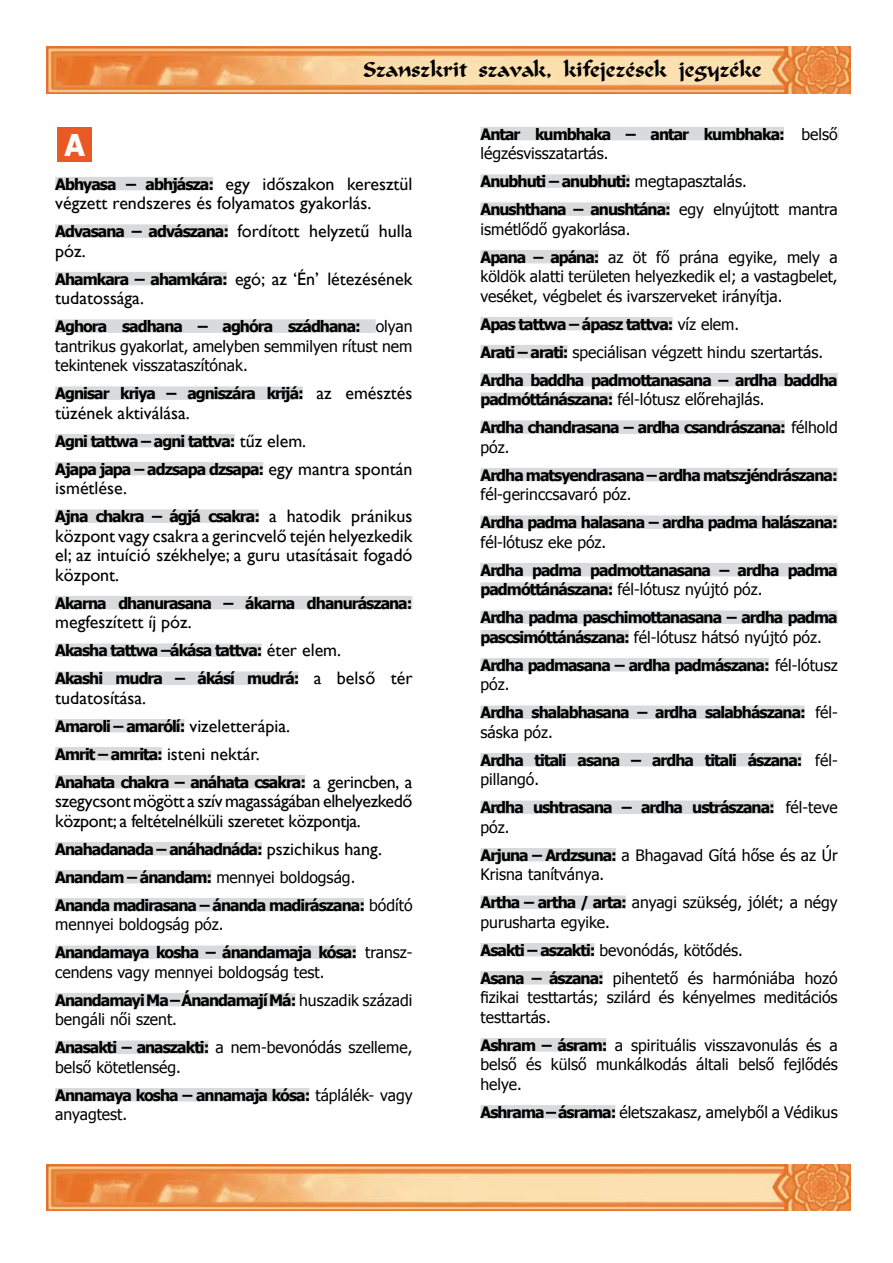
<style>
.page{position:relative;width:893px;height:1263px;background:#fff}
.page>*{position:absolute;margin:0;border:0;box-sizing:border-box;transform-origin:0 0}
.t1{font:700 30px "Tahoma";color:#fff}
.t2{font:21px "Merlin";letter-spacing:-.01em;color:#000}
.t3{font:18px/19.5px "Gill Sans";color:#000}
.t4{font:18px/19.5px "Gill Sans";letter-spacing:-.02em;color:#000}
.t5{font:700 15.75px/28px "Tahoma";letter-spacing:-.06em;color:#000}
.t6{font:15.75px/19.5px "Tahoma";color:#000}
.s1{font-family:"Tahoma";font-weight:700;font-size:15.75px}
.s2{font-weight:700}
.s3{font-family:"Gill Sans";font-weight:400;font-size:18px}
.s4{font-weight:400}
</style>
<div class="page">
<img style="left:47px;top:47px;width:803px;height:46px">
<div style="left:55px;top:177px;width:158px;height:13px;background:#d9dadb"></div>
<div style="left:55px;top:224px;width:173px;height:14px;background:#d9dadb"></div>
<div style="left:55px;top:272px;width:172px;height:13px;background:#d9dadb"></div>
<div style="left:55px;top:319px;width:321px;height:14px;background:#d9dadb"></div>
<div style="left:55px;top:386px;width:248px;height:14px;background:#d9dadb"></div>
<div style="left:55px;top:434px;width:180px;height:13px;background:#d9dadb"></div>
<div style="left:55px;top:462px;width:208px;height:13px;background:#d9dadb"></div>
<div style="left:55px;top:509px;width:204px;height:14px;background:#d9dadb"></div>
<div style="left:55px;top:596px;width:357px;height:13px;background:#d9dadb"></div>
<div style="left:55px;top:643px;width:207px;height:14px;background:#d9dadb"></div>
<div style="left:55px;top:671px;width:244px;height:14px;background:#d9dadb"></div>
<div style="left:55px;top:719px;width:129px;height:13px;background:#d9dadb"></div>
<div style="left:55px;top:747px;width:107px;height:13px;background:#d9dadb"></div>
<div style="left:55px;top:775px;width:250px;height:13px;background:#d9dadb"></div>
<div style="left:55px;top:842px;width:207px;height:13px;background:#d9dadb"></div>
<div style="left:55px;top:870px;width:156px;height:13px;background:#d9dadb"></div>
<div style="left:55px;top:898px;width:309px;height:13px;background:#d9dadb"></div>
<div style="left:55px;top:945px;width:301px;height:14px;background:#d9dadb"></div>
<div style="left:55px;top:993px;width:241px;height:13px;background:#d9dadb"></div>
<div style="left:55px;top:1040px;width:153px;height:14px;background:#d9dadb"></div>
<div style="left:55px;top:1088px;width:254px;height:13px;background:#d9dadb"></div>
<div style="left:58px;top:128px;width:34px;height:34px;background:#e85923"></div>
<div style="left:480px;top:127px;width:304px;height:13px;background:#d9dadb"></div>
<svg style="left:838px;top:127px;width:1px;height:13px"></svg>
<div style="left:480px;top:174px;width:150px;height:14px;background:#d9dadb"></div>
<div style="left:480px;top:202px;width:190px;height:14px;background:#d9dadb"></div>
<div style="left:480px;top:250px;width:119px;height:13px;background:#d9dadb"></div>
<div style="left:480px;top:317px;width:193px;height:13px;background:#d9dadb"></div>
<div style="left:480px;top:345px;width:88px;height:13px;background:#d9dadb"></div>
<div style="left:480px;top:373px;width:358px;height:13px;background:#d9dadb"></div>
<div style="left:480px;top:392px;width:132px;height:14px;background:#d9dadb"></div>
<div style="left:480px;top:420px;width:305px;height:14px;background:#d9dadb"></div>
<div style="left:480px;top:468px;width:358px;height:13px;background:#d9dadb"></div>
<div style="left:480px;top:515px;width:358px;height:14px;background:#d9dadb"></div>
<div style="left:480px;top:563px;width:358px;height:13px;background:#d9dadb"></div>
<div style="left:480px;top:582px;width:132px;height:14px;background:#d9dadb"></div>
<div style="left:480px;top:610px;width:358px;height:14px;background:#d9dadb"></div>
<div style="left:480px;top:630px;width:149px;height:13px;background:#d9dadb"></div>
<div style="left:480px;top:658px;width:289px;height:13px;background:#d9dadb"></div>
<div style="left:480px;top:705px;width:325px;height:14px;background:#d9dadb"></div>
<div style="left:480px;top:753px;width:322px;height:13px;background:#d9dadb"></div>
<div style="left:480px;top:800px;width:294px;height:14px;background:#d9dadb"></div>
<div style="left:480px;top:848px;width:136px;height:13px;background:#d9dadb"></div>
<div style="left:480px;top:895px;width:146px;height:14px;background:#d9dadb"></div>
<div style="left:480px;top:943px;width:115px;height:13px;background:#d9dadb"></div>
<div style="left:480px;top:971px;width:123px;height:13px;background:#d9dadb"></div>
<div style="left:480px;top:1038px;width:126px;height:13px;background:#d9dadb"></div>
<div style="left:480px;top:1105px;width:135px;height:13px;background:#d9dadb"></div>
<img style="left:47px;top:1164px;width:803px;height:47px">
<h2 class="t2" style="left:363px;top:57px;width:401px">Szanszkrit szavak, kifejezések jegyzéke</h2>
<h1 class="t1" style="left:64px;top:124px;width:22px">A</h1>
<p class="t3" style="left:55px;top:174px;width:359px"><span class="s1">Abhyasa – abhjásza:</span> egy időszakon keresztül végzett rendszeres és folyamatos gyakorlás.</p>
<p class="t3" style="left:55px;top:222px;width:359px"><span class="s1">Advasana – advászana:</span> fordított helyzetű hulla póz.</p>
<p class="t3" style="left:55px;top:269px;width:359px"><span class="s1">Ahamkara – ahamkára:</span> egó; az ‘Én’ létezésének tudatossága.</p>
<p class="t6" style="left:55px;top:316px;width:359px;text-align:justify"><span class="s2">Aghora sadhana – aghóra szádhana:</span> olyan tantrikus gyakorlat, amelyben semmilyen rítust nem tekintenek visszataszítónak.</p>
<p class="t5" style="left:55px;top:378px;width:359px">Agnisar kriya – agniszára krijá: <span class="s3">az emésztés</span></p>
<p class="t3" style="left:55px;top:403px;width:136px">tüzének aktiválása.</p>
<p class="t5" style="left:55px;top:426px;width:359px">Agni tattwa – agni tattva: <span class="s3">tűz elem.<br></span>Ajapa japa – adzsapa dzsapa: <span class="s3">egy mantra spontán</span></p>
<p class="t3" style="left:55px;top:479px;width:73px">ismétlése.</p>
<p class="t5" style="left:55px;top:501px;width:359px">Ajna chakra – ágjá csakra: <span class="s3">a hatodik pránikus</span></p>
<p class="t3" style="left:55px;top:526px;width:359px;text-align:justify">központ vagy csakra a gerincvelő tején helyezkedik el; az intuíció székhelye; a guru utasításait fogadó központ.</p>
<p class="t5" style="left:55px;top:588px;width:359px">Akarna dhanurasana – ákarna dhanurászana:</p>
<p class="t3" style="left:55px;top:613px;width:138px">megfeszített íj póz.</p>
<p class="t5" style="left:55px;top:635px;width:359px">Akasha tattwa –ákása tattva: <span class="s3">éter elem.<br></span>Akashi mudra – ákásí mudrá: <span class="s3">a belső tér</span></p>
<p class="t3" style="left:55px;top:688px;width:92px">tudatosítása.</p>
<p class="t5" style="left:55px;top:711px;width:359px">Amaroli – amarólí: <span class="s3">vizeletterápia.<br></span>Amrit – amrita: <span class="s3">isteni nektár.<br></span>Anahata chakra – anáhata csakra: <span class="s3">a gerincben, a</span></p>
<p class="t4" style="left:55px;top:792px;width:359px">szegycsont mögött a szív magasságában elhelyezkedő központ; a feltételnélküli szeretet központja.</p>
<p class="t5" style="left:55px;top:834px;width:359px">Anahadanada – anáhadnáda: <span class="s3">pszichikus hang.<br></span>Anandam – ánandam: <span class="s4">mennyei boldogság.<br></span>Ananda madirasana – ánanda madirászana: <span class="s4">bódító</span></p>
<p class="t5" style="left:55px;top:909px;width:359px"><span class="s4">mennyei boldogság póz.<br></span>Anandamaya kosha – ánandamaja kósa: <span class="s4">transz-</span></p>
<p class="t6" style="left:55px;top:957px;width:359px;line-height:28px">cendens vagy mennyei boldogság test.<br><span class="s2">Anandamayi Ma – Ánandamají Má:</span> huszadik századi</p>
<p class="t6" style="left:55px;top:1005px;width:359px;line-height:28px">bengáli női szent.<br><span class="s2">Anasakti – anaszakti:</span> a nem-bevonódás szelleme,</p>
<p class="t6" style="left:55px;top:1052px;width:359px;line-height:28px">belső kötetlenség.<br><span class="s2">Annamaya kosha – annamaja kósa:</span> táplálék- vagy</p>
<p class="t6" style="left:55px;top:1104px;width:74px">anyagtest.</p>
<p class="t5" style="left:480px;top:123px;width:359px;line-height:19.5px">Antar kumbhaka – antar kumbhaka: <span class="s4">belső légzésvisszatartás.</span></p>
<p class="t5" style="left:480px;top:166px;width:359px">Anubhuti – anubhuti: <span class="s4">megtapasztalás.<br></span>Anushthana – anushtána: <span class="s4">egy elnyújtott mantra</span></p>
<p class="t6" style="left:480px;top:214px;width:359px;line-height:28px">ismétlődő gyakorlása.<br><span class="s2">Apana – apána:</span> az öt fő prána egyike, mely a</p>
<p class="t6" style="left:480px;top:266px;width:359px">köldök alatti területen helyezkedik el; a vastagbelet, veséket, végbelet és ivarszerveket irányítja.</p>
<p class="t5" style="left:480px;top:309px;width:359px">Apas tattwa – ápasz tattva: <span class="s4">víz elem.<br></span>Arati – arati: <span class="s4">speciálisan végzett hindu szertartás.<br></span>Ardha baddha padmottanasana – ardha baddha</p>
<p class="t5" style="left:480px;top:384px;width:359px">padmóttánászana: <span class="s4">fél-lótusz előrehajlás.<br></span>Ardha chandrasana – ardha csandrászana: <span class="s4">félhold</span></p>
<p class="t6" style="left:480px;top:436px;width:31px">póz.</p>
<p class="t5" style="left:480px;top:460px;width:359px">Ardha matsyendrasana – ardha matszjéndrászana:</p>
<p class="t6" style="left:480px;top:484px;width:153px">fél-gerinccsavaró póz.</p>
<p class="t5" style="left:480px;top:507px;width:359px">Ardha padma halasana – ardha padma halászana:</p>
<p class="t6" style="left:480px;top:531px;width:127px">fél-lótusz eke póz.</p>
<p class="t5" style="left:480px;top:559px;width:359px;line-height:19.5px">Ardha padma padmottanasana – ardha padma padmóttánászana: <span class="s4">fél-lótusz nyújtó póz.</span></p>
<p class="t5" style="left:480px;top:607px;width:359px;line-height:19.5px">Ardha padma paschimottanasana – ardha padma pascsimóttánászana: <span class="s4">fél-lótusz hátsó nyújtó póz.</span></p>
<p class="t5" style="left:480px;top:654px;width:359px;line-height:19.5px">Ardha padmasana – ardha padmászana: <span class="s4">fél-lótusz póz.</span></p>
<p class="t5" style="left:480px;top:702px;width:359px;line-height:19.5px">Ardha shalabhasana – ardha salabhászana: <span class="s4">fél&shy;sáska póz.</span></p>
<p class="t5" style="left:480px;top:749px;width:359px;line-height:19.5px">Ardha titali asana – ardha titali ászana: <span class="s4">fél&shy;pillangó.</span></p>
<p class="t5" style="left:480px;top:797px;width:359px;line-height:19.5px">Ardha ushtrasana – ardha ustrászana: <span class="s4">fél-teve póz.</span></p>
<p class="t6" style="left:480px;top:844px;width:359px"><span class="s2">Arjuna – Ardzsuna:</span> a Bhagavad Gítá hőse és az Úr<br>Krisna tanítványa.</p>
<p class="t6" style="left:480px;top:892px;width:359px"><span class="s2">Artha – artha / arta:</span> anyagi szükség, jólét; a négy purusharta egyike.</p>
<p class="t6" style="left:480px;top:935px;width:359px;line-height:28px"><span class="s2">Asakti – aszakti:</span> bevonódás, kötődés.<br><span class="s2">Asana – ászana:</span> pihentető és harmóniába hozó</p>
<p class="t6" style="left:480px;top:987px;width:359px">fizikai testtartás; szilárd és kényelmes meditációs testtartás.</p>
<p class="t6" style="left:480px;top:1034px;width:359px;text-align:justify"><span class="s2">Ashram – ásram:</span> a spirituális visszavonulás és a belső és külső munkálkodás általi belső fejlődés helye.</p>
<p class="t6" style="left:480px;top:1101px;width:359px"><span class="s2">Ashrama – ásrama:</span> életszakasz, amelyből a Védikus</p>
</div>
